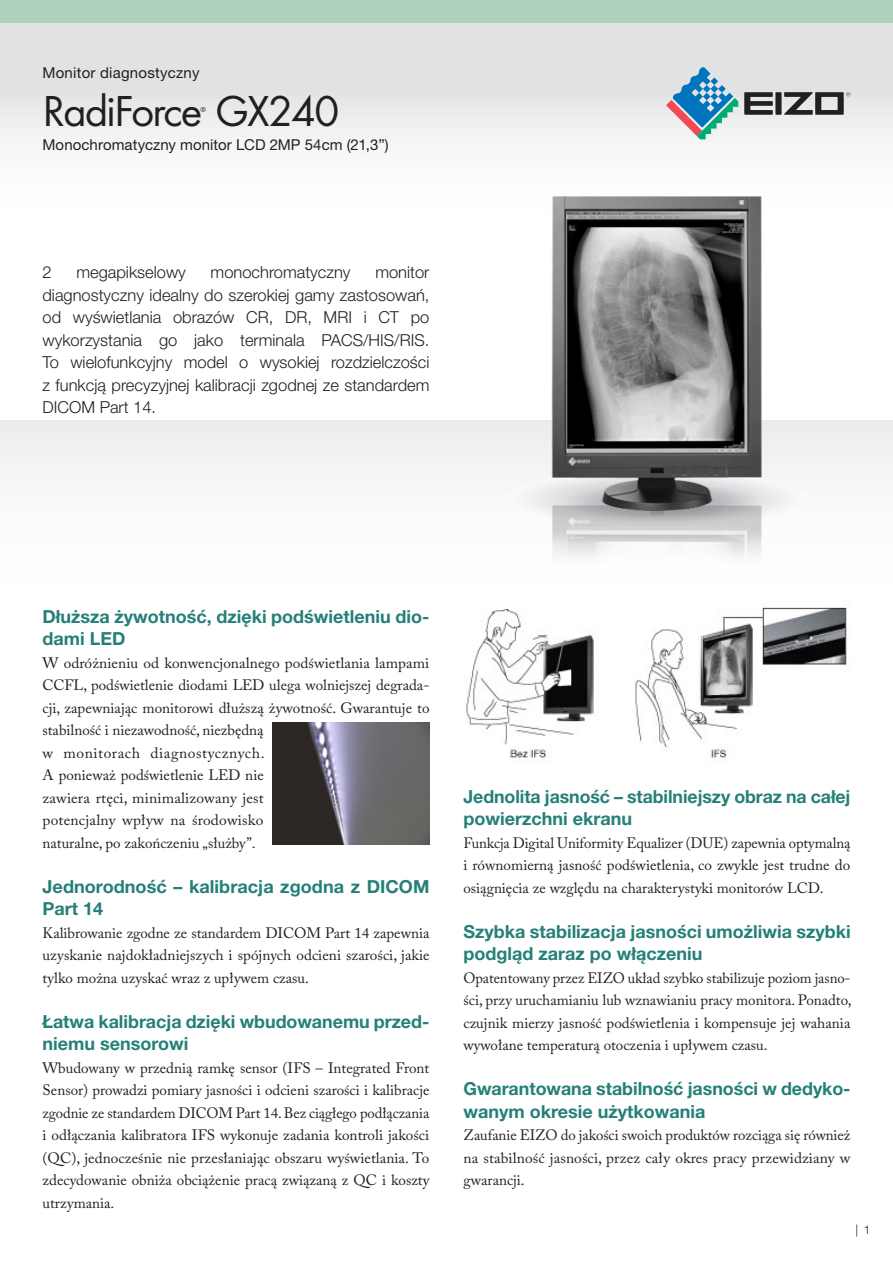
<style>
.page{position:relative;width:893px;height:1263px;background:#fff}
.page>*{position:absolute;margin:0;border:0;box-sizing:border-box;transform-origin:0 0}
.Title_-_RadiForce{font:45px "Futura";letter-spacing:-.04em;color:#231f20}
.t1{font:700 18px/22.5px "Helvetica Neue LT Pro";color:#258077}
.Lead{font:300 16.5px/22.5px "Helvetica Neue LT Pro";color:#231f20;text-align:justify}
.t2{font:15px/22.5px "Adobe Caslon Pro";color:#231f20;text-align:justify}
.Title_-_Resolution{font:15px "Helvetica Neue LT Pro";letter-spacing:.005em;color:#231f20}
.Title_-_Diagnostic{font:15px "Helvetica Neue LT Pro";letter-spacing:.015em;color:#231f20}
.Page_number{font:300 12px "Helvetica Neue LT Pro";color:#231f20}
.Title_-_RadiForce-2{font:7.5px "Futura";color:#231f20}
</style>
<div class="page">
<div style="left:0;top:10px;width:893px;height:208px;background:linear-gradient(to bottom,#d6d8da,#fff)"></div>
<div style="left:0;top:420px;width:893px;height:180px;background:linear-gradient(to right,#f7f7f7,#fff)"></div>
<div style="left:0;top:0;width:893px;height:22px;background:#add1bb"></div>
<svg style="left:744px;top:92px;width:106px;height:23px;background:#777577"></svg>
<svg style="left:666px;top:67px;width:72px;height:72px"></svg>
<img style="left:463px;top:171px;width:387px;height:397px">
<img style="left:272px;top:723px;width:158px;height:121px">
<img style="left:466px;top:607px;width:381px;height:151px">
<p class="Title_-_Diagnostic" style="left:43px;top:63px;width:159px">Monitor diagnostyczny</p>
<p class="Title_-_RadiForce" style="left:43px;top:84px;width:299px">RadiForce GX240</p>
<p class="Title_-_RadiForce-2" style="left:200px;top:105px;width:7px">®</p>
<p class="Title_-_Resolution" style="left:43px;top:135px;width:348px">Monochromatyczny monitor LCD 2MP 54cm (21,3”)</p>
<p class="Lead" style="left:43px;top:261px;width:388px;text-indent:333px">monitor diagnostyczny idealny do szerokiej gamy zastosowań, od wyświetlania obrazów CR, DR, MRI i CT po wykorzystania go jako terminala PACS/HIS/RIS.<br>To wielofunkcyjny model o wysokiej rozdzielczości z funkcją precyzyjnej kalibracji zgodnej ze standardem DICOM Part 14.</p>
<p class="Lead" style="left:43px;top:261px;width:11px">2</p>
<p class="Lead" style="left:76px;top:261px;width:111px">megapikselowy</p>
<p class="Lead" style="left:211px;top:261px;width:141px">monochromatyczny</p>
<p class="t1" style="left:43px;top:604px;width:388px">Dłuższa żywotność, dzięki podświetleniu dio&shy;dami LED</p>
<p class="t2" style="left:43px;top:651px;width:389px;text-align:left">W odróżnieniu od konwencjonalnego podświetlania lampami CCFL, podświetlenie diodami LED ulega wolniejszej degrada&shy;cji, zapewniając monitorowi dłuższą żywotność. Gwarantuje to stabilność i niezawodność, niezbędną<br>w monitorach diagnostycznych.<br>A ponieważ podświetlenie LED nie<br>zawiera rtęci, minimalizowany jest<br>potencjalny wpływ na środowisko<br>naturalne, po zakończeniu „służby”.</p>
<p class="t1" style="left:43px;top:874px;width:388px">Jednorodność – kalibracja zgodna z DICOM<br>Part 14</p>
<p class="t2" style="left:43px;top:921px;width:389px">Kalibrowanie zgodne ze standardem DICOM Part 14 zapewnia uzyskanie najdokładniejszych i spójnych odcieni szarości, jakie tylko można uzyskać wraz z upływem czasu.</p>
<p class="t1" style="left:43px;top:1009px;width:388px">Łatwa kalibracja dzięki wbudowanemu przed&shy;niemu sensorowi</p>
<p class="t2" style="left:43px;top:1056px;width:388px">Wbudowany w przednią ramkę sensor (IFS – Integrated Front Sensor) prowadzi pomiary jasności i odcieni szarości i kalibracje zgodnie ze standardem DICOM Part 14. Bez ciągłego podłączania i odłączania kalibratora IFS wykonuje zadania kontroli jakości (QC), jednocześnie nie przesłaniając obszaru wyświetlania. To zdecydowanie obniża obciążenie pracą związaną z QC i koszty utrzymania.</p>
<p class="t1" style="left:463px;top:784px;width:389px">Jednolita jasność – stabilniejszy obraz na całej powierzchni ekranu</p>
<p class="t2" style="left:463px;top:831px;width:388px">Funkcja Digital Uniformity Equalizer (DUE) zapewnia optymalną i równomierną jasność podświetlenia, co zwykle jest trudne do osiągnięcia ze względu na charakterystyki monitorów LCD.</p>
<p class="t1" style="left:463px;top:919px;width:389px">Szybka stabilizacja jasności umożliwia szybki podgląd zaraz po włączeniu</p>
<p class="t2" style="left:463px;top:966px;width:389px">Opatentowany przez EIZO układ szybko stabilizuje poziom jasno&shy;ści, przy uruchamianiu lub wznawianiu pracy monitora. Ponadto, czujnik mierzy jasność podświetlenia i kompensuje jej wahania wywołane temperaturą otoczenia i upływem czasu.</p>
<p class="t1" style="left:463px;top:1077px;width:388px">Gwarantowana stabilność jasności w dedyko&shy;wanym okresie użytkowania</p>
<p class="t2" style="left:463px;top:1124px;width:388px">Zaufanie EIZO do jakości swoich produktów rozciąga się również na stabilność jasności, przez cały okres pracy przewidziany w gwarancji.</p>
<p class="Page_number" style="left:856px;top:1223px;width:16px">| 1</p>
</div>
